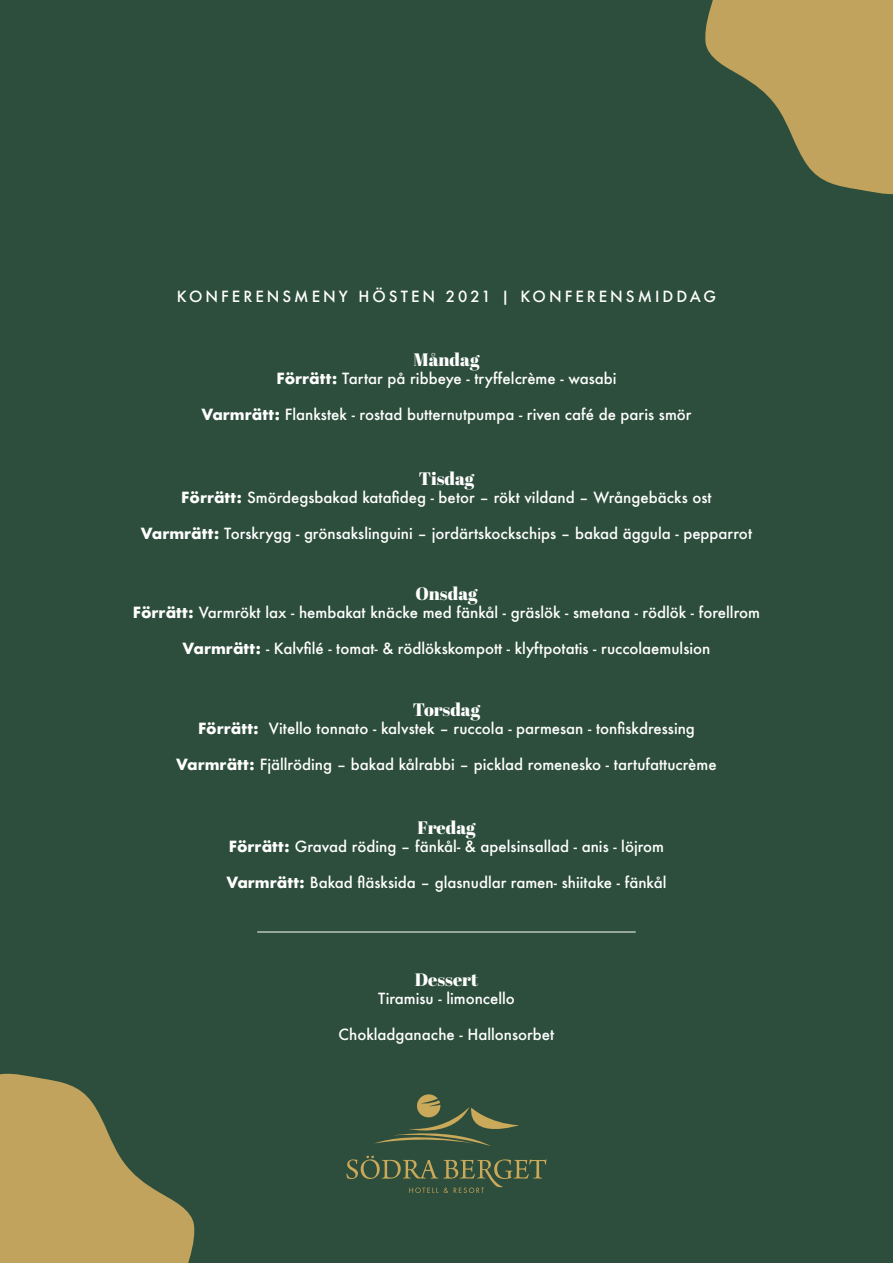
<style>
.page{position:relative;width:893px;height:1263px;background:#2d4e3c}
.page>*{position:absolute;margin:0;border:0;box-sizing:border-box;transform-origin:0 0}
.t1{font:18px "Abril Fatface";color:#fff}
.t2{font:500 15px "Futura";color:#fff}
.t3{font:500 15px "Futura";letter-spacing:.2em;color:#fff}
.s1{font-weight:700}
</style>
<div class="page">
<svg style="left:375px;top:1094px;width:144px;height:52px"></svg>
<svg style="left:346px;top:1156px;width:201px;height:37px"></svg>
<svg style="left:705px;top:0;width:188px;height:195px"></svg>
<svg style="left:0;top:1073px;width:195px;height:190px"></svg>
<hr style="left:257px;top:932px;width:379px;height:1px;background:#fff">
<p class="t3" style="left:177px;top:286px;width:541px">KONFERENSMENY HÖSTEN 2021 | KONFERENSMIDDAG</p>
<p class="t1" style="left:414px;top:347px;width:67px">Måndag</p>
<p class="t2" style="left:276px;top:368px;width:341px"><span class="s1">Förrätt:</span> Tartar på ribbeye - tryffelcrème - wasabi</p>
<p class="t2" style="left:201px;top:404px;width:491px"><span class="s1">Varmrätt:</span> Flankstek - rostad butternutpumpa - riven café de paris smör</p>
<p class="t1" style="left:419px;top:466px;width:57px">Tisdag</p>
<p class="t2" style="left:181px;top:487px;width:532px"><span class="s1">Förrätt:</span> Smördegsbakad katafideg - betor – rökt vildand – Wrångebäcks ost</p>
<p class="t2" style="left:141px;top:523px;width:613px"><span class="s1">Varmrätt:</span> Torskrygg - grönsakslinguini – jordärtskockschips – bakad äggula - pepparrot</p>
<p class="t1" style="left:415px;top:581px;width:64px">Onsdag</p>
<p class="t2" style="left:133px;top:602px;width:629px"><span class="s1">Förrätt:</span> Varmrökt lax - hembakat knäcke med fänkål - gräslök - smetana - rödlök - forellrom</p>
<p class="t2" style="left:183px;top:638px;width:529px"><span class="s1">Varmrätt:</span> - Kalvfilé - tomat- &amp; rödlökskompott - klyftpotatis - ruccolaemulsion</p>
<p class="t1" style="left:413px;top:696px;width:69px">Torsdag</p>
<p class="t2" style="left:198px;top:718px;width:498px"><span class="s1">Förrätt:</span> Vitello tonnato - kalvstek – ruccola - parmesan - tonfiskdressing</p>
<p class="t2" style="left:176px;top:754px;width:542px"><span class="s1">Varmrätt:</span> Fjällröding – bakad kålrabbi – picklad romenesko - tartufattucrème</p>
<p class="t1" style="left:417px;top:815px;width:60px">Fredag</p>
<p class="t2" style="left:229px;top:836px;width:437px"><span class="s1">Förrätt:</span> Gravad röding – fänkål- &amp; apelsinsallad - anis - löjrom</p>
<p class="t2" style="left:226px;top:872px;width:442px"><span class="s1">Varmrätt:</span> Bakad fläsksida – glasnudlar ramen- shiitake - fänkål</p>
<p class="t1" style="left:415px;top:966px;width:65px">Dessert</p>
<p class="t2" style="left:378px;top:988px;width:138px">Tiramisu - limoncello</p>
<p class="t2" style="left:339px;top:1024px;width:217px">Chokladganache - Hallonsorbet</p>
</div>
